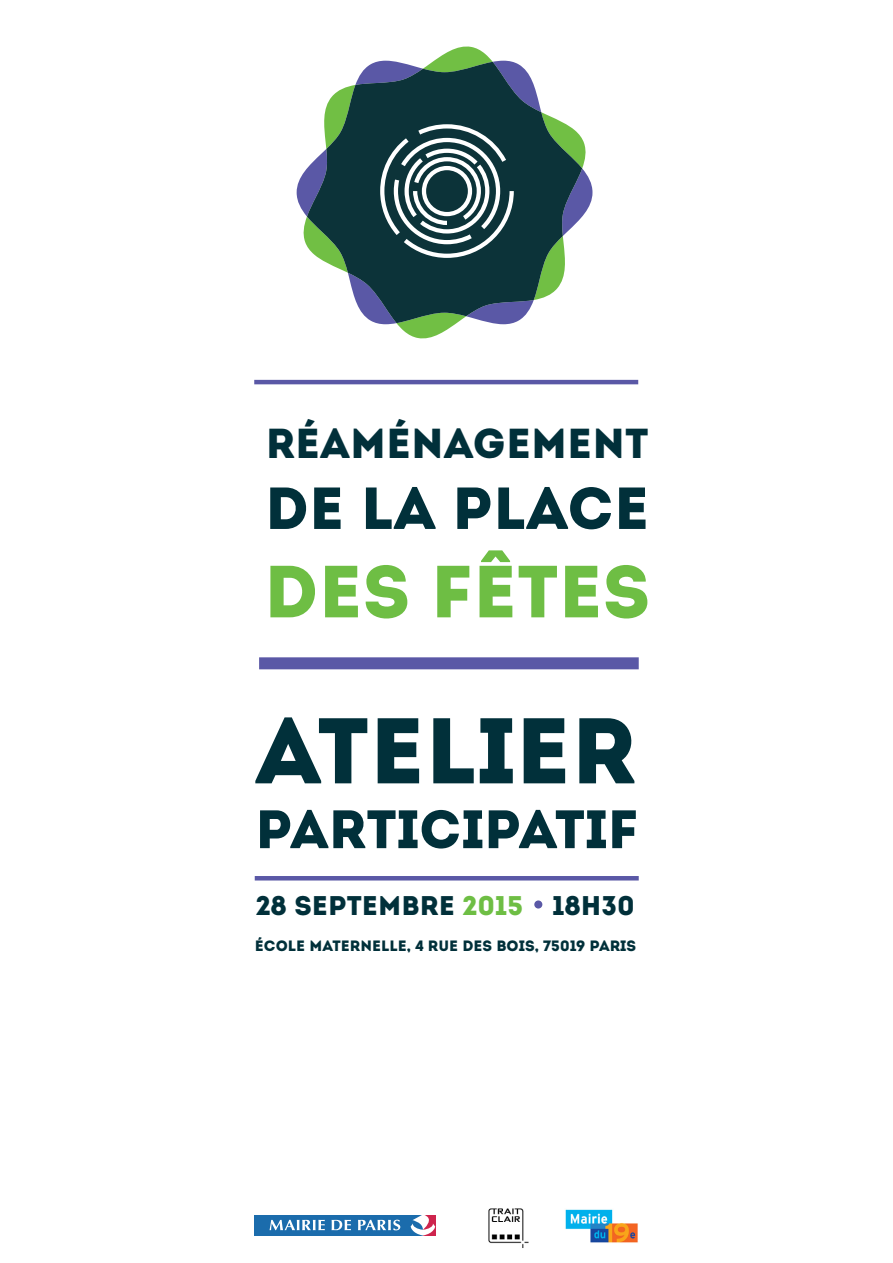
<style>
.page{position:relative;width:893px;height:1263px;background:#fff}
.page>*{position:absolute;margin:0;border:0;box-sizing:border-box;transform-origin:0 0}
.t1{font:93px "Intro";color:#01303a}
.t2{font:73.65px "Intro";color:#6ebe44}
.t3{font:59.25px "Intro";color:#01303a}
.t4{font:54px "Intro";color:#01303a}
.t5{font:41.85px "Intro";color:#01303a}
.t6{font:27px "Intro";color:#01303a}
.t7{font:15px "Intro";color:#01303a}
.s1{color:#6ebe44}
</style>
<div class="page">
<svg style="left:297px;top:46px;width:295px;height:293px"></svg>
<div style="left:259px;top:657px;width:380px;height:12px;background:#5a58a6"></div>
<div style="left:534px;top:900px;width:8px;height:8px;background:#5a58a6;border-radius:50%"></div>
<hr style="left:255px;top:876px;width:384px;height:4px;background:#5a58a6">
<hr style="left:254px;top:380px;width:384px;height:4px;background:#5a58a6">
<svg style="left:254px;top:1235px;width:182px;height:1px"></svg>
<div style="left:254px;top:1214px;width:178px;height:21px;background:#1b6cac"></div>
<svg style="left:270px;top:1220px;width:55px;height:10px"></svg>
<svg style="left:332px;top:1220px;width:19px;height:10px"></svg>
<svg style="left:358px;top:1220px;width:42px;height:10px"></svg>
<svg style="left:411px;top:1214px;width:25px;height:21px"></svg>
<img style="left:489px;top:1208px;width:40px;height:40px">
<img style="left:565px;top:1209px;width:73px;height:34px">
<p class="t5" style="left:266px;top:418px;width:384px">RÉAMÉNAGEMENT</p>
<p class="t3" style="left:265px;top:473px;width:386px">DE LA PLACE</p>
<p class="t2" style="left:264px;top:547px;width:388px">DES FÊTES</p>
<p class="t1" style="left:255px;top:695px;width:382px">ATELIER</p>
<p class="t4" style="left:255px;top:797px;width:385px">PARTICIPATIF</p>
<p class="t6" style="left:256px;top:890px;width:381px">28 SEPTEMBRE <span class="s1">2015</span> 18H30</p>
<p class="t7" style="left:255px;top:937px;width:383px">ÉCOLE MATERNELLE, 4 RUE DES BOIS, 75019 PARIS</p>
</div>
